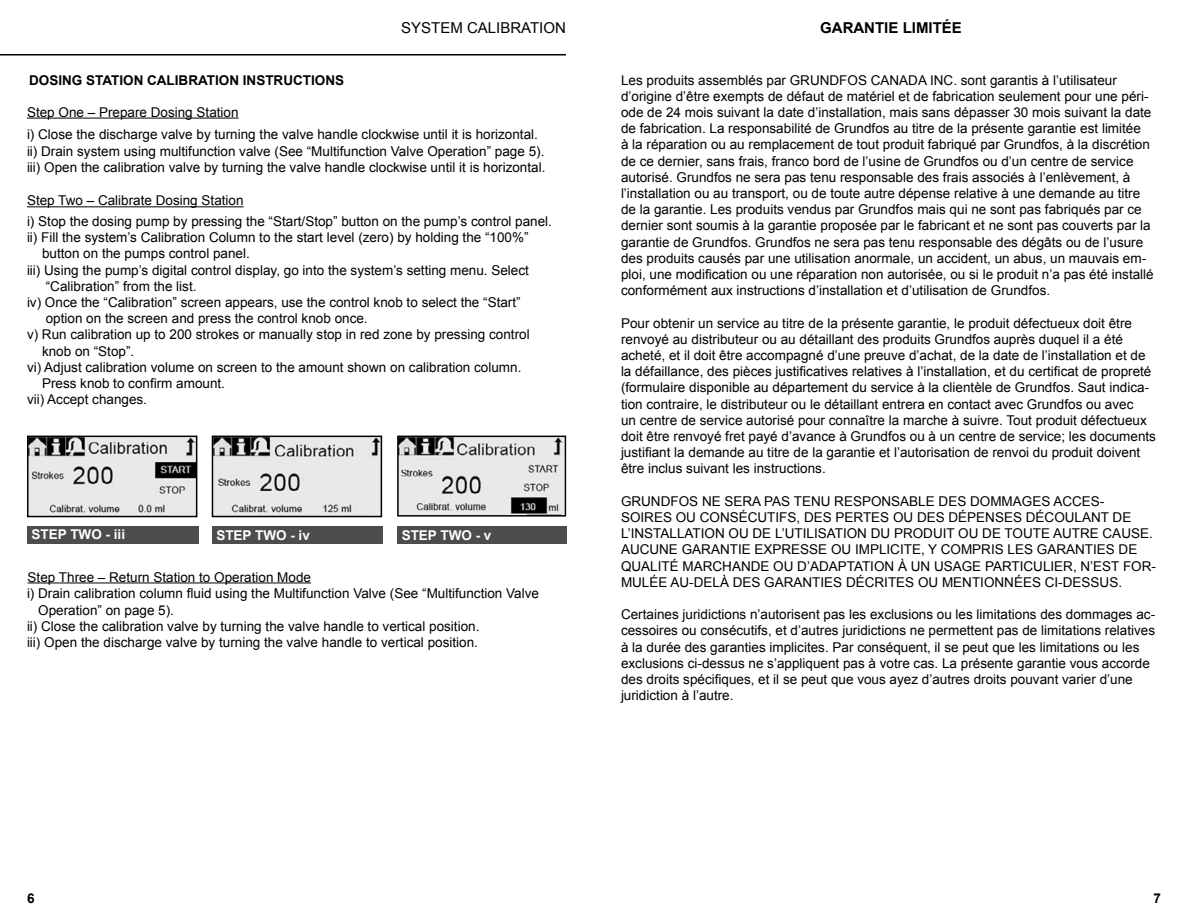
<style>
.page{position:relative;width:1188px;height:918px;background:#fff}
.page>*{position:absolute;margin:0;border:0;box-sizing:border-box;transform-origin:0 0}
.t1{font:15px "Arial";color:#000}
.t2{font:700 15px "Arial";color:#000}
.t3{font:13.5px/16.2px "Arial";color:#000}
.t4{font:700 13.5px "Arial";color:#000}
.t5{font:700 13.5px "Arial";color:#fff}
</style>
<div class="page">
<hr style="left:28px;top:582px;width:283px;height:1px;background:#000">
<hr style="left:27px;top:118px;width:212px;height:1px;background:#000">
<hr style="left:27px;top:206px;width:217px;height:1px;background:#000">
<hr style="left:0;top:54px;width:566px;height:2px;background:#000">
<img style="left:400px;top:439px;width:163px;height:75px">
<div style="left:397px;top:436px;width:169px;height:81px;border:2px solid #000"></div>
<div style="left:397px;top:527px;width:170px;height:17px;background:#4d4d4f"></div>
<img style="left:30px;top:439px;width:164px;height:75px">
<div style="left:27px;top:436px;width:170px;height:81px;border:2px solid #000"></div>
<img style="left:215px;top:439px;width:164px;height:75px">
<div style="left:212px;top:436px;width:170px;height:81px;border:2px solid #000"></div>
<div style="left:27px;top:526px;width:171px;height:17px;background:#4d4d4f"></div>
<div style="left:212px;top:526px;width:171px;height:18px;background:#4d4d4f"></div>
<p class="t4" style="left:29px;top:72px;width:128px">DOSING STATION CAL</p>
<p class="t4" style="left:175px;top:72px;width:169px">IBRATION INSTRUCTIONS</p>
<p class="t3" style="left:27px;top:104px;width:213px">Step One – Prepare Dosing Station</p>
<p class="t1" style="left:401px;top:18px;width:42px">System</p>
<p class="t1" style="left:467px;top:18px;width:20px">Calib</p>
<p class="t1" style="left:510px;top:18px;width:57px">ration</p>
<p class="t3" style="left:27px;top:127px;width:520px">i) Close the discharge valve by turning the valve handle clockwise until it is horizontal. ii) Drain system using multifunction valve (See “Multifunction Valve Operation” page 5). iii) Open the calibration valve by turning the valve handle clockwise until it is horizontal.</p>
<p class="t3" style="left:27px;top:193px;width:218px">Step Two – Calibrate Dosing Station</p>
<p class="t3" style="left:27px;top:213px;width:527px">i) Stop the dosing pump by pressing the “Start/Stop” button on the pump’s control panel.</p>
<p class="t3" style="left:27px;top:230px;width:503px">ii) Fill the system’s Calibration Column to the start level (zero) by holding the “100%”</p>
<p class="t3" style="left:42px;top:246px;width:209px">button on the pumps control panel.</p>
<p class="t3" style="left:27px;top:262px;width:503px">iii) Using the pump’s digital control display, go into the system’s setting menu. Select</p>
<p class="t3" style="left:46px;top:278px;width:152px">“Calibration” from the list.</p>
<p class="t3" style="left:27px;top:294px;width:495px">iv) Once the “Calibration” screen appears, use the control knob to select the “Start”</p>
<p class="t3" style="left:46px;top:311px;width:323px">option on the screen and press the control knob once.</p>
<p class="t3" style="left:27px;top:327px;width:504px">v) Run calibration up to 200 strokes or manually stop in red zone by pressing control</p>
<p class="t3" style="left:42px;top:343px;width:94px">knob on “Stop”.</p>
<p class="t3" style="left:27px;top:359px;width:496px">vi) Adjust calibration volume on screen to the amount shown on calibration column.</p>
<p class="t3" style="left:42px;top:375px;width:185px">Press knob to confirm amount.</p>
<p class="t3" style="left:27px;top:392px;width:122px">vii) Accept changes.</p>
<p class="t5" style="left:32px;top:526px;width:95px">STEP TWO - III</p>
<p class="t5" style="left:216px;top:526px;width:95px">STEP TWO - IV</p>
<p class="t5" style="left:402px;top:526px;width:91px">STEP TWO - V</p>
<p class="t3" style="left:28px;top:569px;width:285px">Step Three – Return Station to Operation Mode</p>
<p class="t3" style="left:27px;top:586px;width:513px">i) Drain calibration column fluid using the Multifunction Valve (See “Multifunction Valve</p>
<p class="t3" style="left:38px;top:602px;width:137px">Operation” on page 5).</p>
<p class="t3" style="left:27px;top:618px;width:454px">ii) Close the calibration valve by turning the valve handle to vertical position.</p>
<p class="t3" style="left:27px;top:634px;width:452px">iii) Open the discharge valve by turning the valve handle to vertical position.</p>
<p class="t2" style="left:820px;top:18px;width:54px">GARANTIE</p>
<p class="t2" style="left:903px;top:18px;width:59px">LIMITÉE</p>
<p class="t3" style="left:621px;top:72px;width:190px">Les produits assemblés par GRUNDFOS</p>
<p class="t3" style="left:621px;top:72px;width:534px;text-indent:250px">CANADA IN C. sont garantis à l’utilisateur d’origine d’être exempts de défaut de matériel et de fabrication seulement pour une péri&shy;ode de 24 mois suivant la date d’installation, mais sans dépasser 30 mois suivant la date de fabrication. La responsabilité de Grundfos au titre de la présente garantie est limitée<br>à la réparation ou au remplacement de tout produit fabriqué par Grundfos, à la discrétion de ce dernier, sans frais, franco bord de l’usine de Grundfos ou d’un centre de service autorisé. Grundfos ne sera pas tenu responsable des frais associés à l’enlèvement, à l’installation ou au transport, ou de toute autre dépense relative à une demande au titre de la garantie. Les produits vendus par Grundfos mais qui ne sont pas fabriqués par ce dernier sont soumis à la garantie proposée par le fabricant et ne sont pas couverts par la garantie de Grundfos. Grundfos ne sera pas tenu responsable des dégâts ou de l’usure des produits causés par une utilisation anormale, un accident, un abus, un mauvais em&shy;ploi, une modification ou une réparation non autorisée, ou si le produit n’a pas été installé conformément aux instructions d’installation et d’utilisation de Grundfos.</p>
<p class="t3" style="left:621px;top:315px;width:537px">Pour obtenir un service au titre de la présente garantie, le produit défectueux doit être renvoyé au distributeur ou au détaillant des produits Grundfos auprès duquel il a été acheté, et il doit être accompagné d’une preuve d’achat, de la date de l’installation et de la défaillance, des pièces justificatives relatives à l’installation, et du certificat de propreté (formulaire disponible au département du service à la clientèle de Grundfos. Saut indica&shy;tion contraire, le distributeur ou le détaillant entrera en contact avec Grundfos ou avec<br>un centre de service autorisé pour connaître la marche à suivre. Tout produit défectueux doit être renvoyé fret payé d’avance à Grundfos ou à un centre de service; les documents justifiant la demande au titre de la garantie et l’autorisation de renvoi du produit doivent être inclus suivant les instructions.</p>
<p class="t3" style="left:621px;top:493px;width:21px">GRUNDFOS</p>
<p class="t3" style="left:702px;top:493px;width:180px">N E SERA PAS TENU RESPONS</p>
<p class="t3" style="left:900px;top:493px;width:206px">ABLE DES DOMMAGES ACCES-</p>
<p class="t3" style="left:621px;top:509px;width:99px">SOIRES OU CONS</p>
<p class="t3" style="left:621px;top:509px;width:512px;text-indent:118px">ÉCUTIFS, DES PERTES OU DES DÉPENSES DÉCOU LANT DE<br>L’INSTALLATION OU DE L’UTILISATION DU PRODU</p>
<p class="t3" style="left:621px;top:525px;width:533px;text-indent:322px">IT OU DE TOUTE AUTRE CAUSE.<br>AUCUN E GARANTIE EXPRESSE OU IMPLICITE, Y COMPRIS LES GARANTIES DE<br>QUALITÉ MARCHAND E OU D’ADAPTATION À UN USAGE PARTICU LIER, N ’EST FOR</p>
<p class="t3" style="left:1152px;top:558px;width:6px">-</p>
<p class="t3" style="left:621px;top:574px;width:374px">MU LÉE AU-DELÀ DES GARANTIES DÉCRITES OU MENTIONN</p>
<p class="t3" style="left:1014px;top:574px;width:78px">ÉES CI-DESSUS</p>
<p class="t3" style="left:1118px;top:574px;width:5px">.</p>
<p class="t3" style="left:621px;top:606px;width:536px">Certaines juridictions n’autorisent pas les exclusions ou les limitations des dommages ac&shy;cessoires ou consécutifs, et d’autres juridictions ne permettent pas de limitations relatives à la durée des garanties implicites. Par conséquent, il se peut que les limitations ou les exclusions ci-dessus ne s’appliquent pas à votre cas. La présente garantie vous accorde des droits spécifiques, et il se peut que vous ayez d’autres droits pouvant varier d’une juridiction à l’autre.</p>
<p class="t4" style="left:27px;top:889px;width:9px">6</p>
<p class="t4" style="left:1153px;top:889px;width:9px">7</p>
</div>
